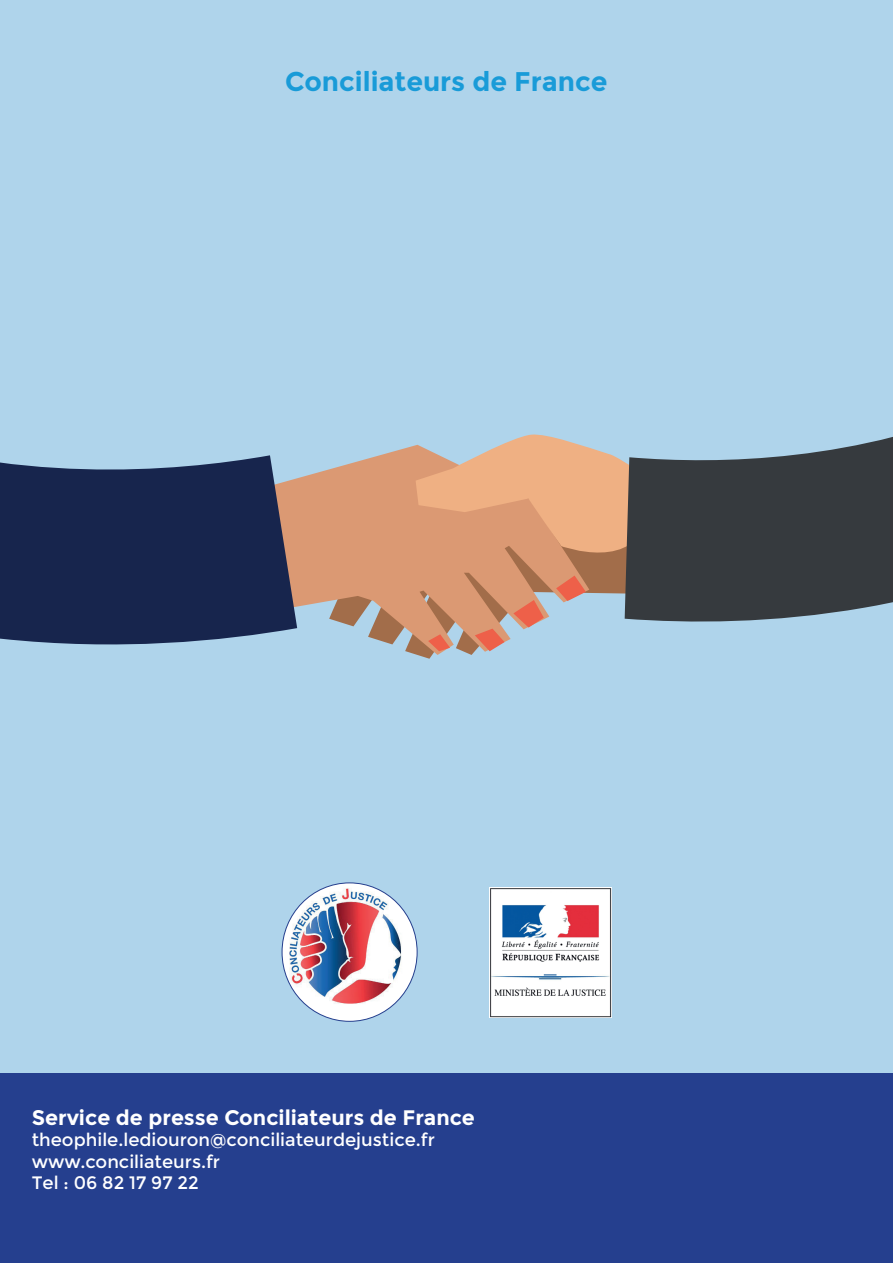
<style>
.page{position:relative;width:893px;height:1263px;background:#afd4eb}
.page>*{position:absolute;margin:0;border:0;box-sizing:border-box;transform-origin:0 0}
.t1{font:700 27px "Montserrat";color:#199bd8}
.t2{font:700 21px "Montserrat";color:#fff}
.t3{font:18px/21.6px "Montserrat";color:#fff}
</style>
<div class="page">
<svg style="left:297px;top:445px;width:193px;height:210px;fill:#db9973"></svg>
<svg style="left:0;top:455px;width:297px;height:190px;background:#2a375c"></svg>
<svg style="left:668px;top:437px;width:225px;height:185px;background:#444c53"></svg>
<div style="left:0;top:1073px;width:893px;height:190px;background:#253f8e"></div>
<div style="left:282px;top:883px;width:135px;height:138px;background:#fff;border-radius:50%"></div>
<img style="left:289px;top:888px;width:113px;height:116px">
<img style="left:490px;top:887px;width:121px;height:130px">
<svg style="left:416px;top:434px;width:252px;height:217px"></svg>
<h1 class="t1" style="left:285px;top:65px;width:324px">Conciliateurs de France</h1>
<p class="t2" style="left:32px;top:1105px;width:445px">Service de presse Conciliateurs de France</p>
<p class="t3" style="left:32px;top:1129px;width:405px">theophile.lediouron@conciliateurdejustice.fr www.conciliateurs.fr<br>Tel : 06 82 17 97 22</p>
</div>
